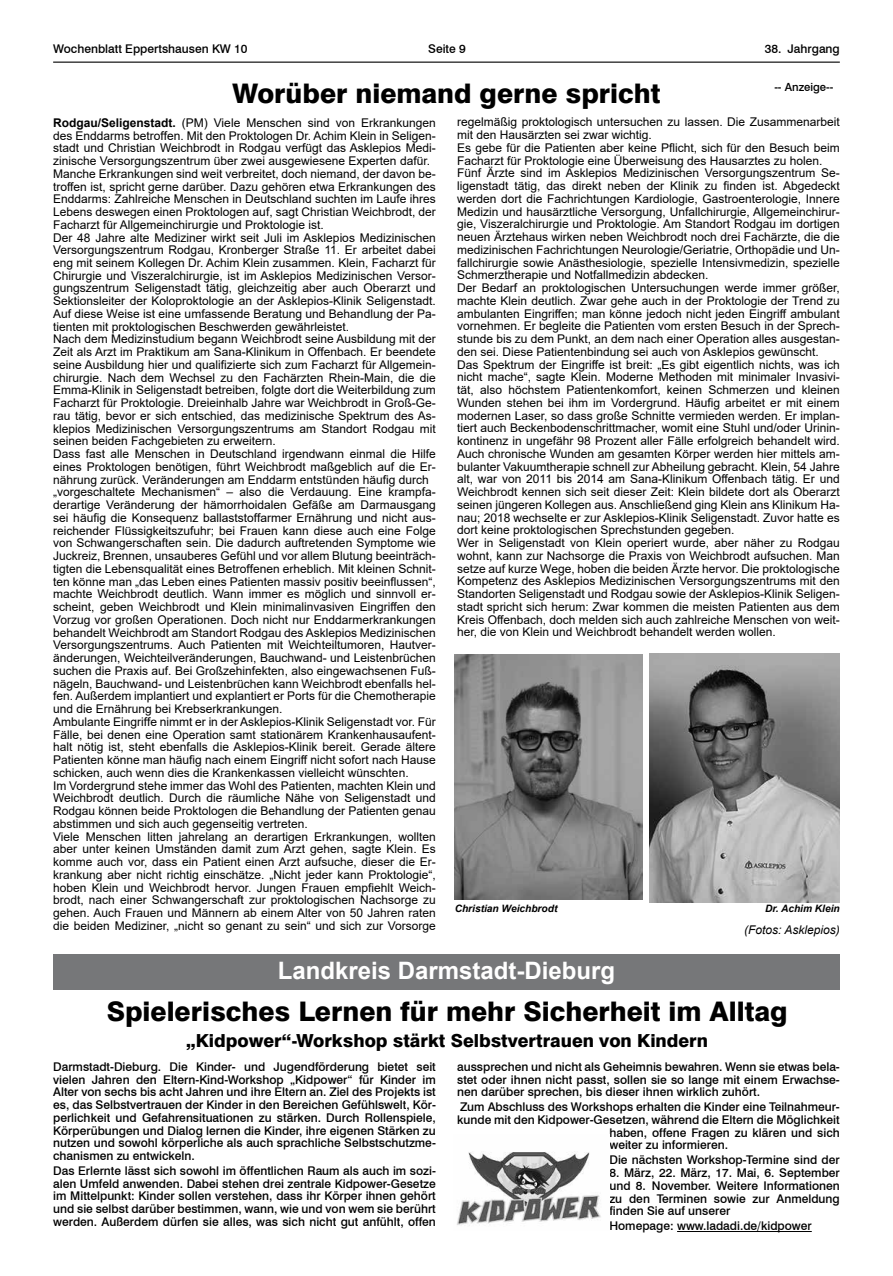
<style>
.page{position:relative;width:893px;height:1276px;background:#fff}
.page>*{position:absolute;margin:0;border:0;box-sizing:border-box;transform-origin:0 0}
.t1{font:800 27px "Swiss 721 BT";color:#000}
.t2{font:700 24px "Arial";color:#fff}
.t3{font:800 18px "Swiss 721 BT";color:#000}
.t4{font:12px/12.8px "Arial";color:#000}
.t5{font:500 12px/12.8px "Swiss 721 BT";color:#000;text-align:justify}
.t6{font:italic 12px "Arial";color:#000}
.t7{font:500 11.25px "Swiss 721 BT";color:#000}
.t8{font:italic 700 10.2px "Arial";color:#000}
.s1{font-weight:700}
</style>
<div class="page">
<hr style="left:53px;top:62px;width:787px;height:1px;background:#000">
<div style="left:53px;top:954px;width:787px;height:36px;background:#767779"></div>
<img style="left:649px;top:653px;width:191px;height:249px">
<img style="left:455px;top:654px;width:188px;height:246px">
<hr style="left:677px;top:1231px;width:135px;height:1px;background:#000">
<img style="left:457px;top:1151px;width:144px;height:75px">
<p class="t5" style="left:53px;top:42px;width:196px">Wochenblatt Eppertshausen KW 10</p>
<p class="t5" style="left:428px;top:42px;width:39px">Seite 9</p>
<p class="t5" style="left:765px;top:42px;width:76px">38. Jahrgang</p>
<h1 class="t1" style="left:233px;top:77px;width:429px">Worüber niemand gerne spricht</h1>
<p class="t7" style="left:774px;top:81px;width:61px">-- Anzeige--</p>
<p class="t4" style="left:53px;top:116px;width:384px"><span class="s1">Rodgau/Seligenstadt.</span> (PM) Viele Menschen sind von Erkrankungen des Enddarms betroffen. Mit den Proktologen Dr. Achim Klein in Seligen&shy;stadt und Christian Weichbrodt in Rodgau verfügt das Asklepios Medi&shy;zinische Versorgungszentrum über zwei ausgewiesene Experten dafür.<br>Manche Erkrankungen sind weit verbreitet, doch niemand, der davon be&shy;troffen ist, spricht gerne darüber. Dazu gehören etwa Erkrankungen des Enddarms: Zahlreiche Menschen in Deutschland suchten im Laufe ihres Lebens deswegen einen Proktologen auf, sagt Christian Weichbrodt, der Facharzt für Allgemeinchirurgie und Proktologie ist.<br>Der 48 Jahre alte Mediziner wirkt seit Juli im Asklepios Medizinischen Versorgungszentrum Rodgau, Kronberger Straße 11. Er arbeitet dabei eng mit seinem Kollegen Dr. Achim Klein zusammen. Klein, Facharzt für Chirurgie und Viszeralchirurgie, ist im Asklepios Medizinischen Versor&shy;gungszentrum Seligenstadt tätig, gleichzeitig aber auch Oberarzt und Sektionsleiter der Koloproktologie an der Asklepios-Klinik Seligenstadt.<br>Auf diese Weise ist eine umfassende Beratung und Behandlung der Pa&shy;tienten mit proktologischen Beschwerden gewährleistet.<br>Nach dem Medizinstudium begann Weichbrodt seine Ausbildung mit der Zeit als Arzt im Praktikum am Sana-Klinikum in Offenbach. Er beendete seine Ausbildung hier und qualifizierte sich zum Facharzt für Allgemein&shy;chirurgie. Nach dem Wechsel zu den Fachärzten Rhein-Main, die die Emma-Klinik in Seligenstadt betreiben, folgte dort die Weiterbildung zum Facharzt für Proktologie. Dreieinhalb Jahre war Weichbrodt in Groß-Ge&shy;rau tätig, bevor er sich entschied, das medizinische Spektrum des As&shy;klepios Medizinischen Versorgungszentrums am Standort Rodgau mit seinen beiden Fachgebieten zu erweitern.<br>Dass fast alle Menschen in Deutschland irgendwann einmal die Hilfe eines Proktologen benötigen, führt Weichbrodt maßgeblich auf die Er&shy;nährung zurück. Veränderungen am Enddarm entstünden häufig durch „vorgeschaltete Mechanismen“ – also die Verdauung. Eine krampfa&shy;derartige Veränderung der hämorrhoidalen Gefäße am Darmausgang sei häufig die Konsequenz ballaststoffarmer Ernährung und nicht aus&shy;reichender Flüssigkeitszufuhr; bei Frauen kann diese auch eine Folge von Schwangerschaften sein. Die dadurch auftretenden Symptome wie Juckreiz, Brennen, unsauberes Gefühl und vor allem Blutung beeinträch&shy;tigten die Lebensqualität eines Betroffenen erheblich. Mit kleinen Schnit&shy;ten könne man „das Leben eines Patienten massiv positiv beeinflussen“, machte Weichbrodt deutlich. Wann immer es möglich und sinnvoll er&shy;scheint, geben Weichbrodt und Klein minimalinvasiven Eingriffen den Vorzug vor großen Operationen. Doch nicht nur Enddarmerkrankungen behandelt Weichbrodt am Standort Rodgau des Asklepios Medizinischen Versorgungszentrums. Auch Patienten mit Weichteiltumoren, Hautver&shy;änderungen, Weichteilveränderungen, Bauchwand- und Leistenbrüchen suchen die Praxis auf. Bei Großzehinfekten, also eingewachsenen Fuß&shy;nägeln, Bauchwand- und Leistenbrüchen kann Weichbrodt ebenfalls hel&shy;fen. Außerdem implantiert und explantiert er Ports für die Chemotherapie und die Ernährung bei Krebserkrankungen.<br>Ambulante Eingriffe nimmt er in der Asklepios-Klinik Seligenstadt vor. Für Fälle, bei denen eine Operation samt stationärem Krankenhausaufent&shy;halt nötig ist, steht ebenfalls die Asklepios-Klinik bereit. Gerade ältere Patienten könne man häufig nach einem Eingriff nicht sofort nach Hause schicken, auch wenn dies die Krankenkassen vielleicht wünschten.<br>Im Vordergrund stehe immer das Wohl des Patienten, machten Klein und Weichbrodt deutlich. Durch die räumliche Nähe von Seligenstadt und Rodgau können beide Proktologen die Behandlung der Patienten genau abstimmen und sich auch gegenseitig vertreten.<br>Viele Menschen litten jahrelang an derartigen Erkrankungen, wollten aber unter keinen Umständen damit zum Arzt gehen, sagte Klein. Es komme auch vor, dass ein Patient einen Arzt aufsuche, dieser die Er&shy;krankung aber nicht richtig einschätze. „Nicht jeder kann Proktologie“, hoben Klein und Weichbrodt hervor. Jungen Frauen empfiehlt Weich&shy;brodt, nach einer Schwangerschaft zur proktologischen Nachsorge zu gehen. Auch Frauen und Männern ab einem Alter von 50 Jahren raten die beiden Mediziner, „nicht so genant zu sein“ und sich zur Vorsorge</p>
<p class="t4" style="left:457px;top:116px;width:384px">regelmäßig proktologisch untersuchen zu lassen. Die Zusammenarbeit mit den Hausärzten sei zwar wichtig.<br>Es gebe für die Patienten aber keine Pflicht, sich für den Besuch beim Facharzt für Proktologie eine Überweisung des Hausarztes zu holen.<br>Fünf Ärzte sind im Asklepios Medizinischen Versorgungszentrum Se&shy;ligenstadt tätig, das direkt neben der Klinik zu finden ist. Abgedeckt werden dort die Fachrichtungen Kardiologie, Gastroenterologie, Innere Medizin und hausärztliche Versorgung, Unfallchirurgie, Allgemeinchirur&shy;gie, Viszeralchirurgie und Proktologie. Am Standort Rodgau im dortigen neuen Ärztehaus wirken neben Weichbrodt noch drei Fachärzte, die die medizinischen Fachrichtungen Neurologie/Geriatrie, Orthopädie und Un&shy;fallchirurgie sowie Anästhesiologie, spezielle Intensivmedizin, spezielle Schmerztherapie und Notfallmedizin abdecken.<br>Der Bedarf an proktologischen Untersuchungen werde immer größer, machte Klein deutlich. Zwar gehe auch in der Proktologie der Trend zu ambulanten Eingriffen; man könne jedoch nicht jeden Eingriff ambulant vornehmen. Er begleite die Patienten vom ersten Besuch in der Sprech&shy;stunde bis zu dem Punkt, an dem nach einer Operation alles ausgestan&shy;den sei. Diese Patientenbindung sei auch von Asklepios gewünscht.<br>Das Spektrum der Eingriffe ist breit: „Es gibt eigentlich nichts, was ich nicht mache“, sagte Klein. Moderne Methoden mit minimaler Invasivi&shy;tät, also höchstem Patientenkomfort, keinen Schmerzen und kleinen Wunden stehen bei ihm im Vordergrund. Häufig arbeitet er mit einem modernen Laser, so dass große Schnitte vermieden werden. Er implan&shy;tiert auch Beckenbodenschrittmacher, womit eine Stuhl und/oder Urinin&shy;kontinenz in ungefähr 98 Prozent aller Fälle erfolgreich behandelt wird.<br>Auch chronische Wunden am gesamten Körper werden hier mittels am&shy;bulanter Vakuumtherapie schnell zur Abheilung gebracht. Klein, 54 Jahre alt, war von 2011 bis 2014 am Sana-Klinikum Offenbach tätig. Er und Weichbrodt kennen sich seit dieser Zeit: Klein bildete dort als Oberarzt seinen jüngeren Kollegen aus. Anschließend ging Klein ans Klinikum Ha&shy;nau; 2018 wechselte er zur Asklepios-Klinik Seligenstadt. Zuvor hatte es dort keine proktologischen Sprechstunden gegeben.<br>Wer in Seligenstadt von Klein operiert wurde, aber näher zu Rodgau wohnt, kann zur Nachsorge die Praxis von Weichbrodt aufsuchen. Man setze auf kurze Wege, hoben die beiden Ärzte hervor. Die proktologische Kompetenz des Asklepios Medizinischen Versorgungszentrums mit den Standorten Seligenstadt und Rodgau sowie der Asklepios-Klinik Seligen&shy;stadt spricht sich herum: Zwar kommen die meisten Patienten aus dem Kreis Offenbach, doch melden sich auch zahlreiche Menschen von weit&shy;her, die von Klein und Weichbrodt behandelt werden wollen.</p>
<p class="t8" style="left:455px;top:901px;width:104px">Christian Weichbrodt</p>
<p class="t8" style="left:765px;top:901px;width:76px">Dr. Achim Klein</p>
<p class="t6" style="left:744px;top:922px;width:97px">(Fotos: Asklepios)</p>
<h2 class="t2" style="left:278px;top:954px;width:339px">Landkreis Darmstadt-Dieburg</h2>
<h1 class="t1" style="left:107px;top:995px;width:682px">Spielerisches Lernen für mehr Sicherheit im Alltag</h1>
<h3 class="t3" style="left:186px;top:1029px;width:523px">„Kidpower“-Workshop stärkt Selbstvertrauen von Kindern</h3>
<p class="t5" style="left:53px;top:1060px;width:384px">Darmstadt-Dieburg. Die Kinder- und Jugendförderung bietet seit vielen Jahren den Eltern-Kind-Workshop „Kidpower“ für Kinder im Alter von sechs bis acht Jahren und ihre Eltern an. Ziel des Projekts ist es, das Selbstvertrauen der Kinder in den Bereichen Gefühlswelt, Kör&shy;perlichkeit und Gefahrensituationen zu stärken. Durch Rollenspiele, Körperübungen und Dialog lernen die Kinder, ihre eigenen Stärken zu nutzen und sowohl körperliche als auch sprachliche Selbstschutzme&shy;chanismen zu entwickeln.</p>
<p class="t5" style="left:53px;top:1164px;width:384px">Das Erlernte lässt sich sowohl im öffentlichen Raum als auch im sozi&shy;alen Umfeld anwenden. Dabei stehen drei zentrale Kidpower-Gesetze im Mittelpunkt: Kinder sollen verstehen, dass ihr Körper ihnen gehört und sie selbst darüber bestimmen, wann, wie und von wem sie berührt werden. Außerdem dürfen sie alles, was sich nicht gut anfühlt, offen</p>
<p class="t5" style="left:457px;top:1060px;width:384px">aussprechen und nicht als Geheimnis bewahren. Wenn sie etwas bela&shy;stet oder ihnen nicht passt, sollen sie so lange mit einem Erwachse&shy;nen darüber sprechen, bis dieser ihnen wirklich zuhört.</p>
<p class="t5" style="left:460px;top:1100px;width:381px">Zum Abschluss des Workshops erhalten die Kinder eine Teilnahmeur-</p>
<p class="t5" style="left:457px;top:1113px;width:384px">kunde mit den Kidpower-Gesetzen, während die Eltern die Möglichkeit</p>
<p class="t5" style="left:609px;top:1126px;width:232px">haben, offene Fragen zu klären und sich</p>
<p class="t5" style="left:609px;top:1138px;width:120px">weiter zu informieren.</p>
<p class="t5" style="left:609px;top:1153px;width:232px">Die nächsten Workshop-Termine sind der</p>
<p class="t5" style="left:609px;top:1166px;width:232px">8. März, 22. März, 17. Mai, 6. September und 8. November. Weitere Informationen zu den Terminen sowie zur Anmeldung finden Sie auf unserer</p>
<p class="t5" style="left:609px;top:1219px;width:204px">Homepage: www.ladadi.de/kidpower</p>
</div>
